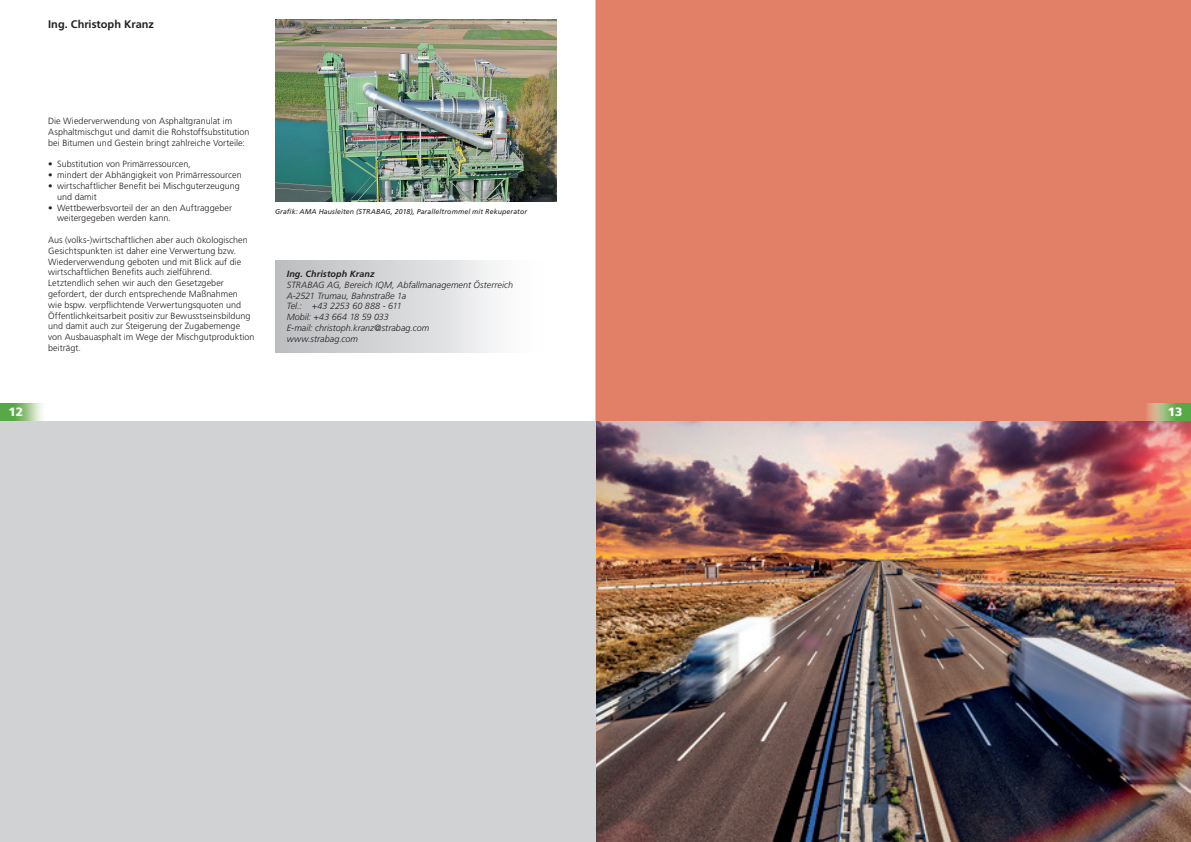
<style>
.page{position:relative;width:1191px;height:842px;background:#fff}
.page>*{position:absolute;margin:0;border:0;box-sizing:border-box;transform-origin:0 0}
.t1{font:900 12px "Frutiger LT Std";color:#fff}
.t2{font:700 11px "Frutiger LT Std";color:#231f20}
.t3{font:300 9px/10.8px "Frutiger LT Std";letter-spacing:.005em;color:#231f20}
.t4{font:italic 300 9px/10.8px "Frutiger LT Std";letter-spacing:.005em;color:#231f20}
.t5{font:italic 700 9px "Frutiger LT Std";letter-spacing:.01em;color:#231f20}
.t6{font:italic 7px "Frutiger LT Std";letter-spacing:.015em;color:#231f20}
</style>
<div class="page">
<div style="left:595px;top:0;width:596px;height:421px;background:#e18066"></div>
<img style="left:595px;top:421px;width:596px;height:421px">
<img style="left:0;top:404px;width:42px;height:17px">
<img style="left:1145px;top:404px;width:46px;height:17px">
<div style="left:0;top:421px;width:595px;height:421px;background:#d1d2d4"></div>
<img style="left:275px;top:20px;width:281px;height:182px">
<p class="t2" style="left:48px;top:18px;width:107px">Ing. Christoph Kranz</p>
<p class="t3" style="left:48px;top:116px;width:203px">Die Wiederverwendung von Asphaltgranulat im<br>Asphaltmischgut und damit die Rohstoffsubstitution bei Bitumen und Gestein bringt zahlreiche Vorteile:</p>
<p class="t3" style="left:48px;top:159px;width:144px">• Substitution von Primärressourcen,</p>
<p class="t3" style="left:48px;top:170px;width:195px">• mindert der Abhängigkeit von Primärressourcen</p>
<p class="t3" style="left:57px;top:181px;width:184px;text-indent:-9px">• wirtschaftlicher Benefit bei Mischguterzeugung und damit</p>
<p class="t3" style="left:57px;top:202px;width:176px;text-indent:-9px">• Wettbewerbsvorteil der an den Auftraggeber weitergegeben werden kann.</p>
<p class="t3" style="left:48px;top:235px;width:208px">Aus (volks-)wirtschaftlichen aber auch ökologischen Gesichtspunkten ist daher eine Verwertung bzw.<br>Wiederverwendung geboten und mit Blick auf die wirtschaftlichen Benefits auch zielführend.<br>Letztendlich sehen wir auch den Gesetzgeber gefordert, der durch entsprechende Maßnahmen<br>wie bspw. verpflichtende Verwertungsquoten und Öffentlichkeitsarbeit positiv zur Bewusstseinsbildung und damit auch zur Steigerung der Zugabemenge von Ausbauasphalt im Wege der Mischgutproduktion beiträgt.</p>
<p class="t6" style="left:275px;top:208px;width:254px">Grafik: AMA Hausleiten (STRABAG, 2018), Paralleltrommel mit Rekuperator</p>
<p class="t5" style="left:287px;top:268px;width:89px">Ing. Christoph Kranz</p>
<p class="t4" style="left:287px;top:279px;width:228px">STRABAG AG, Bereich IQM, Abfallmanagement Österreich<br>A-2521 Trumau, Bahnstraße 1a<br>Tel.: +43 2253 60 888 - 611<br>Mobil: +43 664 18 59 033<br>E-mail: christoph.kranz@strabag.com<br>www.strabag.com</p>
<h1 class="t1" style="left:9px;top:405px;width:16px">12</h1>
<h1 class="t1" style="left:1167px;top:405px;width:16px">13</h1>
</div>
